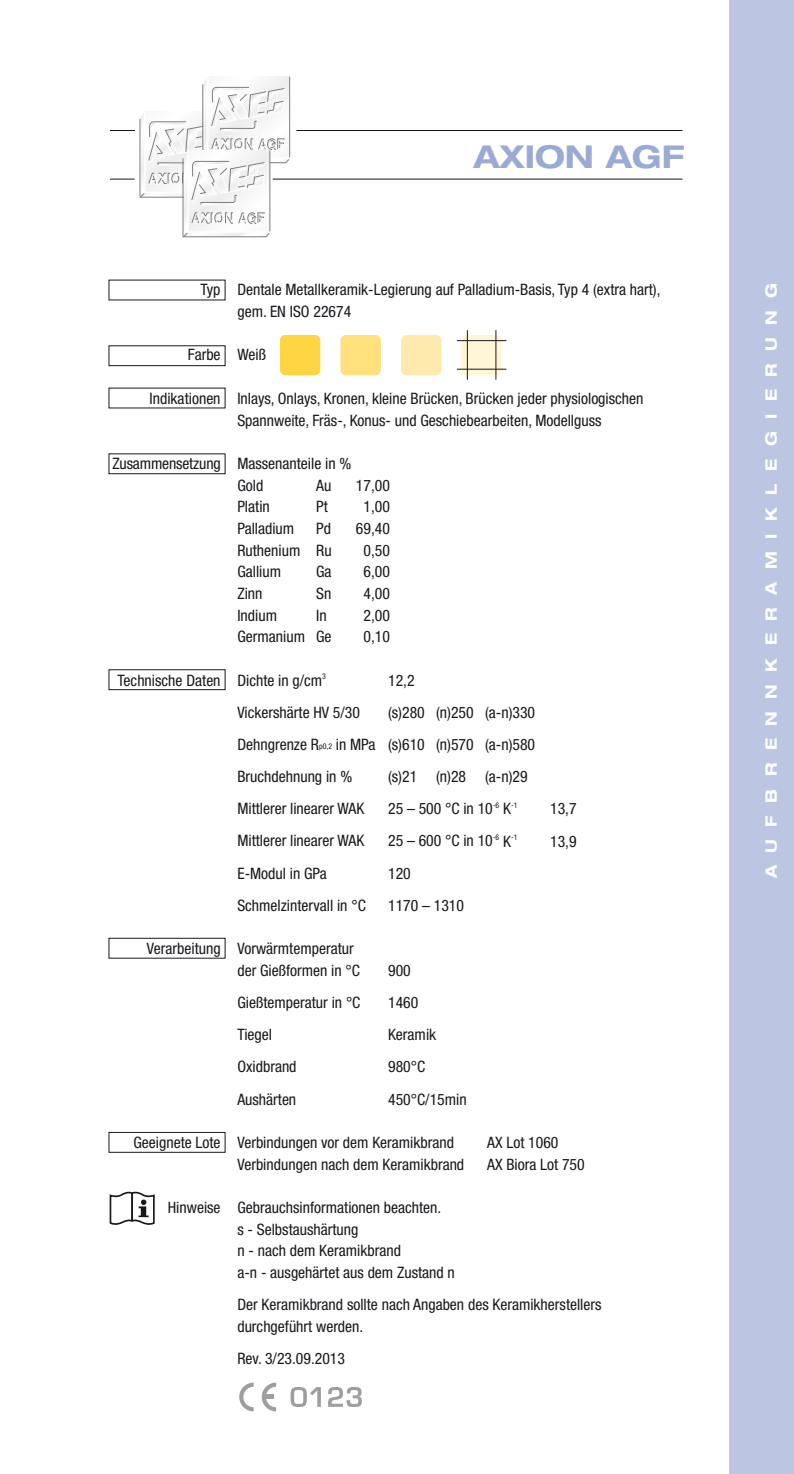
<style>
.page{position:relative;width:794px;height:1474px;background:#fff}
.page>*{position:absolute;margin:0;border:0;box-sizing:border-box;transform-origin:0 0}
.t1{font:700 expanded 31.5px "Helvetica Neue LT";color:#99aad3}
.t2{font:condensed 15.75px/21.7px "Helvetica Neue LT";color:#1a171c}
.t3{font:700 expanded 15.75px "Helvetica Neue LT";letter-spacing:.79em;color:#fff}
.s1{font-size:7.88px}
</style>
<div class="page">
<div style="left:729px;top:0;width:65px;height:1473px;background:#bcc6e2"></div>
<hr style="left:110px;top:130px;width:572px;height:1px;background:#1a171c">
<hr style="left:110px;top:179px;width:572px;height:1px;background:#1a171c">
<svg style="left:239px;top:1382px;width:15px;height:29px"></svg>
<svg style="left:262px;top:1382px;width:14px;height:29px"></svg>
<hr style="left:264px;top:1394px;width:10px;height:4px;background:#9c9e9f">
<svg style="left:290px;top:1387px;width:31px;height:19px"></svg>
<svg style="left:328px;top:1387px;width:34px;height:19px"></svg>
<div style="left:109px;top:345px;width:116px;height:21px;border:1px solid #1a171c"></div>
<div style="left:340px;top:335px;width:41px;height:40px;background:#ffe07c;border-radius:6px"></div>
<div style="left:401px;top:335px;width:40px;height:40px;background:#ffeaad;border-radius:6px"></div>
<div style="left:461px;top:335px;width:41px;height:40px;background:#fff5d7;border-radius:6px"></div>
<div style="left:280px;top:335px;width:40px;height:40px;background:#ffd544;border-radius:6px"></div>
<hr style="left:457px;top:340px;width:49px;height:1px;background:#1a171c">
<hr style="left:457px;top:369px;width:49px;height:1px;background:#1a171c">
<hr style="left:467px;top:330px;width:1px;height:49px;background:#1a171c">
<hr style="left:495px;top:330px;width:1px;height:49px;background:#1a171c">
<div style="left:109px;top:453px;width:116px;height:21px;border:1px solid #1a171c"></div>
<div style="left:109px;top:669px;width:116px;height:21px;border:1px solid #1a171c"></div>
<div style="left:109px;top:938px;width:116px;height:20px;border:1px solid #1a171c"></div>
<div style="left:109px;top:1132px;width:116px;height:20px;border:1px solid #1a171c"></div>
<svg style="left:135px;top:127px;width:161px;height:7px"></svg>
<svg style="left:140px;top:76px;width:150px;height:161px"></svg>
<svg style="left:109px;top:1191px;width:46px;height:34px"></svg>
<h1 class="t1" style="left:473px;top:137px;width:213px">AXION AGF</h1>
<p class="t2" style="left:237px;top:279px;width:424px;text-indent:-37px">Typ Dentale Metallkeramik-Legierung auf Palladium-Basis, Typ 4 (extra hart), gem. EN ISO 22674</p>
<p class="t2" style="left:188px;top:344px;width:79px">Farbe Weiß</p>
<p class="t2" style="left:237px;top:387px;width:408px;text-indent:-88px">Indikationen Inlays, Onlays, Kronen, kleine Brücken, Brücken jeder physiologischen<br>Spannweite, Fräs-, Konus- und Geschiebearbeiten, Modellguss</p>
<p class="t2" style="left:237px;top:452px;width:115px;text-indent:-125px">Zusammensetzung Massenanteile in %<br>Gold</p>
<p class="t2" style="left:316px;top:474px;width:17px">Au</p>
<p class="t2" style="left:356px;top:474px;width:36px">17,00</p>
<p class="t2" style="left:237px;top:496px;width:34px">Platin</p>
<p class="t2" style="left:316px;top:496px;width:13px">Pt</p>
<p class="t2" style="left:363px;top:496px;width:28px">1,00</p>
<p class="t2" style="left:237px;top:517px;width:58px">Palladium</p>
<p class="t2" style="left:316px;top:517px;width:16px">Pd</p>
<p class="t2" style="left:356px;top:517px;width:36px">69,40</p>
<p class="t2" style="left:237px;top:539px;width:96px">Ruthenium Ru</p>
<p class="t2" style="left:363px;top:539px;width:28px">0,50</p>
<p class="t2" style="left:237px;top:561px;width:45px">Gallium</p>
<p class="t2" style="left:316px;top:561px;width:17px">Ga</p>
<p class="t2" style="left:363px;top:561px;width:28px">6,00</p>
<p class="t2" style="left:237px;top:582px;width:27px">Zinn</p>
<p class="t2" style="left:316px;top:582px;width:17px">Sn</p>
<p class="t2" style="left:363px;top:582px;width:28px">4,00</p>
<p class="t2" style="left:237px;top:604px;width:41px">Indium</p>
<p class="t2" style="left:316px;top:604px;width:12px">In</p>
<p class="t2" style="left:363px;top:604px;width:28px">2,00</p>
<p class="t2" style="left:237px;top:626px;width:96px">Germanium Ge</p>
<p class="t2" style="left:363px;top:626px;width:28px">0,10</p>
<p class="t2" style="left:117px;top:669px;width:210px">Technische Daten Dichte in g/cm<sup>3</sup></p>
<p class="t2" style="left:388px;top:669px;width:28px">12,2</p>
<p class="t2" style="left:237px;top:701px;width:124px">Vickershärte HV 5/30</p>
<p class="t2" style="left:237px;top:696px;width:299px;line-height:32.2px;text-align:justify;text-indent:151px">(s)280 (n)250 (a-n)330<br>Dehngrenze R<span class="s1">p0,2</span> in MPa (s)610 (n)570 (a-n)580<br>Bruchdehnung in %</p>
<p class="t2" style="left:388px;top:765px;width:141px">(s)21 (n)28 (a-n)29</p>
<p class="t2" style="left:237px;top:797px;width:128px">Mittlerer linearer WAK</p>
<p class="t2" style="left:388px;top:797px;width:131px">25 – 500 °C in 10<sup>-6</sup> K<sup>-1</sup></p>
<p class="t2" style="left:550px;top:797px;width:28px">13,7</p>
<p class="t2" style="left:237px;top:830px;width:128px">Mittlerer linearer WAK</p>
<p class="t2" style="left:388px;top:830px;width:131px">25 – 600 °C in 10<sup>-6</sup> K<sup>-1</sup></p>
<p class="t2" style="left:550px;top:830px;width:28px">13,9</p>
<p class="t2" style="left:237px;top:862px;width:91px">E-Modul in GPa</p>
<p class="t2" style="left:388px;top:862px;width:24px">120</p>
<p class="t2" style="left:237px;top:894px;width:130px">Schmelzintervall in °C</p>
<p class="t2" style="left:388px;top:894px;width:77px">1170 – 1310</p>
<p class="t2" style="left:237px;top:937px;width:124px;text-indent:-90px">Verarbeitung Vorwärmtemperatur der Gießformen in °C</p>
<p class="t2" style="left:388px;top:959px;width:24px">900</p>
<p class="t2" style="left:237px;top:991px;width:125px">Gießtemperatur in °C</p>
<p class="t2" style="left:388px;top:991px;width:32px">1460</p>
<p class="t2" style="left:237px;top:1023px;width:36px">Tiegel</p>
<p class="t2" style="left:388px;top:1023px;width:50px">Keramik</p>
<p class="t2" style="left:237px;top:1055px;width:61px">Oxidbrand</p>
<p class="t2" style="left:388px;top:1055px;width:39px">980°C</p>
<p class="t2" style="left:237px;top:1088px;width:60px">Aushärten</p>
<p class="t2" style="left:388px;top:1088px;width:80px">450°C/15min</p>
<p class="t2" style="left:133px;top:1131px;width:322px">Geeignete Lote Verbindungen vor dem Keramikbrand</p>
<p class="t2" style="left:487px;top:1131px;width:73px">AX Lot 1060</p>
<p class="t2" style="left:237px;top:1153px;width:228px">Verbindungen nach dem Keramikbrand</p>
<p class="t2" style="left:487px;top:1153px;width:99px">AX Biora Lot 750</p>
<p class="t2" style="left:237px;top:1196px;width:219px;text-indent:-70px">Hinweise Gebrauchsinformationen beachten.<br>s - Selbstaushärtung<br>n - nach dem Keramikbrand<br>a-n - ausgehärtet aus dem Zustand n</p>
<p class="t2" style="left:237px;top:1293px;width:366px">Der Keramikbrand sollte nach Angaben des Keramikherstellers durchgeführt werden.</p>
<p class="t2" style="left:237px;top:1347px;width:109px">Rev. 3/23.09.2013</p>
<p class="t3" style="left:761px;top:878px;width:597px;rotate:-90deg">AUFBRENNKERAMIKLEGIERUNG</p>
</div>
